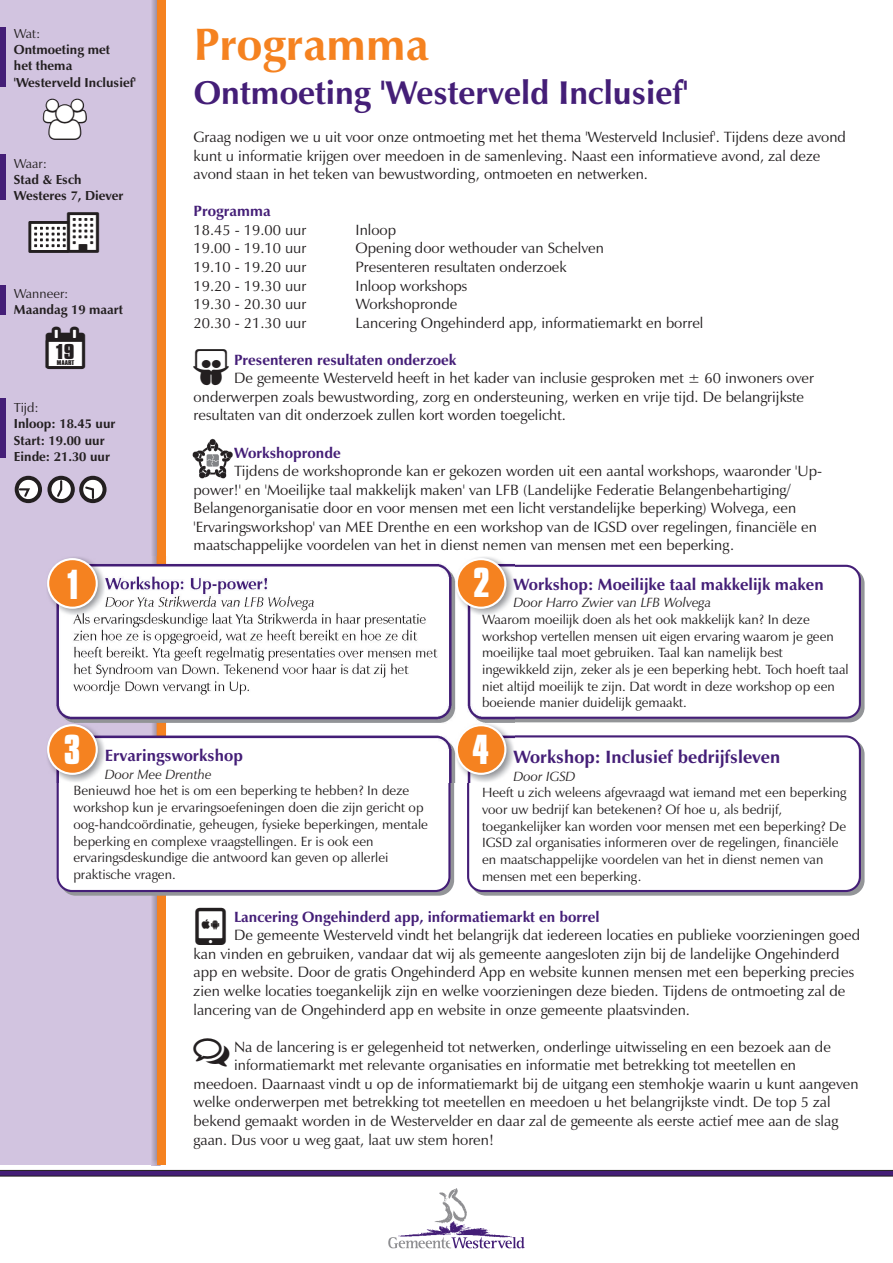
<style>
.page{position:relative;width:893px;height:1263px;background:#fff}
.page>*{position:absolute;margin:0;border:0;box-sizing:border-box;transform-origin:0 0}
.t1{font:700 45.9px "Zapf Humanist 601 BT";color:#f58220}
.t2{font:700 36px "Compacta BT";color:#fff}
.t3{font:700 33.3px "Zapf Humanist 601 BT";color:#441e77}
.t4{font:700 18.45px "Compacta BT";color:#231f20;scale:1.26 1}
.t5{font:700 18px "Zapf Humanist 601 BT";color:#441e77}
.t6{font:700 16.5px "Zapf Humanist 601 BT";color:#441e77}
.t7{font:15px/18.6px "Zapf Humanist 601 BT";color:#231f20}
.t8{font:700 15px "Zapf Humanist 601 BT";color:#441e77}
.t9{font:13.5px/16.6px "Zapf Humanist 601 BT";color:#231f20}
.t10{font:italic 13.5px "Zapf Humanist 601 BT";color:#231f20}
.t11{font:700 13.2px/16.2px "Zapf Humanist 601 BT";color:#231f20}
.t12{font:13.2px "Zapf Humanist 601 BT";color:#231f20}
.t13{font:700 5.85px "Compacta BT";color:#231f20;scale:1.26 1}
</style>
<div class="page">
<div style="left:0;top:0;width:160px;height:1165px;background:#d2c4e0"></div>
<img style="left:152px;top:0;width:5px;height:1165px">
<div style="left:157px;top:0;width:9px;height:1165px;background:#f58220"></div>
<div style="left:471px;top:568px;width:394px;height:154px;background:#939598;border:2px solid #939598;border-radius:14px"></div>
<div style="left:60px;top:739px;width:394px;height:157px;background:#8c8b95;border:2px solid #939598;border-radius:14px"></div>
<div style="left:471px;top:739px;width:394px;height:157px;background:#8c8b95;border:2px solid #939598;border-radius:14px"></div>
<svg style="left:0;top:1169px;width:893px;height:8px;background:#5b4477"></svg>
<img style="left:398px;top:1224px;width:114px;height:13px">
<img style="left:434px;top:1188px;width:33px;height:36px">
<svg style="left:388px;top:1237px;width:137px;height:11px"></svg>
<div style="left:0;top:154px;width:5px;height:45px;background:#441e77"></div>
<div style="left:0;top:27px;width:5px;height:60px;background:#441e77"></div>
<div style="left:0;top:285px;width:5px;height:29px;background:#441e77"></div>
<div style="left:0;top:398px;width:5px;height:60px;background:#441e77"></div>
<svg style="left:45px;top:328px;width:40px;height:40px"></svg>
<svg style="left:15px;top:476px;width:92px;height:27px"></svg>
<div style="left:467px;top:565px;width:394px;height:154px;background:#fff;border:2px solid #441e77;border-radius:14px"></div>
<div style="left:57px;top:735px;width:394px;height:157px;background:#fff;border:2px solid #441e77;border-radius:14px"></div>
<div style="left:467px;top:735px;width:394px;height:157px;background:#fff;border:2px solid #441e77;border-radius:14px"></div>
<img style="left:47px;top:557px;width:467px;height:225px">
<div style="left:47px;top:558px;width:51px;height:51px;background:#f58220;border:2px solid #fff;border-radius:50%"></div>
<div style="left:456px;top:558px;width:50px;height:51px;background:#f58220;border:2px solid #fff;border-radius:50%"></div>
<div style="left:47px;top:724px;width:51px;height:51px;background:#f58220;border:2px solid #fff;border-radius:50%"></div>
<div style="left:456px;top:724px;width:50px;height:51px;background:#f58220;border:2px solid #fff;border-radius:50%"></div>
<img style="left:192px;top:438px;width:41px;height:41px">
<svg style="left:28px;top:213px;width:71px;height:40px;background:#c6c3c7"></svg>
<p class="t12" style="left:14px;top:28px;width:28px">Wat:</p>
<p class="t11" style="left:14px;top:43px;width:124px">Ontmoeting met<br>het thema 'Westerveld Inclusief'</p>
<p class="t12" style="left:14px;top:158px;width:35px">Waar:</p>
<p class="t11" style="left:14px;top:173px;width:111px">Stad &amp; Esch<br>Westeres 7, Diever</p>
<p class="t12" style="left:14px;top:288px;width:56px">Wanneer:</p>
<p class="t11" style="left:14px;top:303px;width:111px">Maandag 19 maart</p>
<p class="t4" style="left:46px;top:345px;width:33px">✓1 9</p>
<p class="t13" style="left:57px;top:360px;width:15px">MAART</p>
<p class="t12" style="left:14px;top:402px;width:27px">Tijd:</p>
<p class="t11" style="left:14px;top:417px;width:103px">Inloop: 18.45 uur<br>Start: 19.00 uur<br>Einde: 21.30 uur</p>
<h1 class="t1" style="left:194px;top:25px;width:237px">Programma</h1>
<h3 class="t3" style="left:194px;top:79px;width:496px">Ontmoeting 'Westerveld Inclusief'</h3>
<p class="t7" style="left:194px;top:129px;width:654px">Graag nodigen we u uit voor onze ontmoeting met het thema 'Westerveld Inclusief'. Tijdens deze avond kunt u informatie krijgen over meedoen in de samenleving. Naast een informatieve avond, zal deze avond staan in het teken van bewustwording, ontmoeten en netwerken.</p>
<p class="t8" style="left:194px;top:205px;width:79px">Programma</p>
<p class="t7" style="left:194px;top:222px;width:114px">18.45 - 19.00 uur</p>
<p class="t7" style="left:356px;top:222px;width:42px">Inloop</p>
<p class="t7" style="left:194px;top:240px;width:114px">19.00 - 19.10 uur</p>
<p class="t7" style="left:356px;top:240px;width:250px">Opening door wethouder van Schelven</p>
<p class="t7" style="left:194px;top:259px;width:114px">19.10 - 19.20 uur</p>
<p class="t7" style="left:356px;top:259px;width:213px">Presenteren resultaten onderzoek</p>
<p class="t7" style="left:194px;top:277px;width:114px">19.20 - 19.30 uur</p>
<p class="t7" style="left:356px;top:277px;width:113px">Inloop workshops</p>
<p class="t7" style="left:194px;top:296px;width:114px">19.30 - 20.30 uur</p>
<p class="t7" style="left:356px;top:296px;width:103px">Workshopronde</p>
<p class="t7" style="left:194px;top:314px;width:114px">20.30 - 21.30 uur</p>
<p class="t7" style="left:356px;top:314px;width:349px">Lancering Ongehinderd app, informatiemarkt en borrel</p>
<p class="t8" style="left:234px;top:353px;width:224px">Presenteren resultaten onderzoek</p>
<p class="t7" style="left:194px;top:370px;width:622px;text-indent:41px">De gemeente Westerveld heeft in het kader van inclusie gesproken met ± 60 inwoners over onderwerpen zoals bewustwording, zorg en ondersteuning, werken en vrije tijd. De belangrijkste resultaten van dit onderzoek zullen kort worden toegelicht.</p>
<p class="t8" style="left:234px;top:446px;width:108px">Workshopronde</p>
<p class="t7" style="left:194px;top:463px;width:630px;text-indent:41px">Tijdens de workshopronde kan er gekozen worden uit een aantal workshops, waaronder 'Up&shy;power!' en 'Moeilijke taal makkelijk maken' van LFB (Landelijke Federatie Belangenbehartiging/ Belangenorganisatie door en voor mensen met een licht verstandelijke beperking) Wolvega, een 'Ervaringsworkshop' van MEE Drenthe en een workshop van de IGSD over regelingen, financiële en maatschappelijke voordelen van het in dienst nemen van mensen met een beperking.</p>
<h2 class="t2" style="left:67px;top:571px;width:13px">1</h2>
<h2 class="t2" style="left:473px;top:569px;width:18px">2</h2>
<p class="t6" style="left:514px;top:577px;width:312px">Workshop: Moeilijke taal makkelijk maken</p>
<p class="t10" style="left:514px;top:597px;width:199px">Door Harro Zwier van LFB Wolvega</p>
<p class="t9" style="left:482px;top:612px;width:368px">Waarom moeilijk doen als het ook makkelijk kan? In deze workshop vertellen mensen uit eigen ervaring waarom je geen moeilijke taal moet gebruiken. Taal kan namelijk best ingewikkeld zijn, zeker als je een beperking hebt. Toch hoeft taal niet altijd moeilijk te zijn. Dat wordt in deze workshop op een boeiende manier duidelijk gemaakt.</p>
<h2 class="t2" style="left:64px;top:736px;width:18px">3</h2>
<p class="t6" style="left:105px;top:749px;width:139px">Ervaringsworkshop</p>
<p class="t10" style="left:105px;top:768px;width:108px">Door Mee Drenthe</p>
<p class="t9" style="left:73px;top:783px;width:356px">Benieuwd hoe het is om een beperking te hebben? In deze workshop kun je ervaringsoefeningen doen die zijn gericht op oog-handcoördinatie, geheugen, fysieke beperkingen, mentale beperking en complexe vraagstellingen. Er is ook een ervaringsdeskundige die antwoord kan geven op allerlei praktische vragen.</p>
<h2 class="t2" style="left:472px;top:737px;width:18px">4</h2>
<p class="t5" style="left:514px;top:749px;width:268px">Workshop: Inclusief bedrijfsleven</p>
<p class="t10" style="left:514px;top:770px;width:63px">Door IGSD</p>
<p class="t9" style="left:482px;top:785px;width:366px">Heeft u zich weleens afgevraagd wat iemand met een beperking voor uw bedrijf kan betekenen? Of hoe u, als bedrijf, toegankelijker kan worden voor mensen met een beperking? De IGSD zal organisaties informeren over de regelingen, financiële en maatschappelijke voordelen van het in dienst nemen van mensen met een beperking.</p>
<p class="t8" style="left:234px;top:910px;width:367px">Lancering Ongehinderd app, informatiemarkt en borrel</p>
<p class="t7" style="left:194px;top:927px;width:668px;text-indent:40px">De gemeente Westerveld vindt het belangrijk dat iedereen locaties en publieke voorzieningen goed kan vinden en gebruiken, vandaar dat wij als gemeente aangesloten zijn bij de landelijke Ongehinderd app en website. Door de gratis Ongehinderd App en website kunnen mensen met een beperking precies zien welke locaties toegankelijk zijn en welke voorzieningen deze bieden. Tijdens de ontmoeting zal de lancering van de Ongehinderd app en website in onze gemeente plaatsvinden.</p>
<p class="t7" style="left:234px;top:1038px;width:598px">Na de lancering is er gelegenheid tot netwerken, onderlinge uitwisseling en een bezoek aan de</p>
<p class="t7" style="left:234px;top:1057px;width:564px">informatiemarkt met relevante organisaties en informatie met betrekking tot meetellen en</p>
<p class="t7" style="left:194px;top:1075px;width:667px">meedoen. Daarnaast vindt u op de informatiemarkt bij de uitgang een stemhokje waarin u kunt aangeven</p>
<p class="t7" style="left:194px;top:1094px;width:639px">welke onderwerpen met betrekking tot meetellen en meedoen u het belangrijkste vindt. De top 5 zal</p>
<p class="t7" style="left:194px;top:1113px;width:646px">bekend gemaakt worden in de Westervelder en daar zal de gemeente als eerste actief mee aan de slag</p>
<p class="t7" style="left:194px;top:1131px;width:302px">gaan. Dus voor u weg gaat, laat uw stem horen!</p>
</div>
